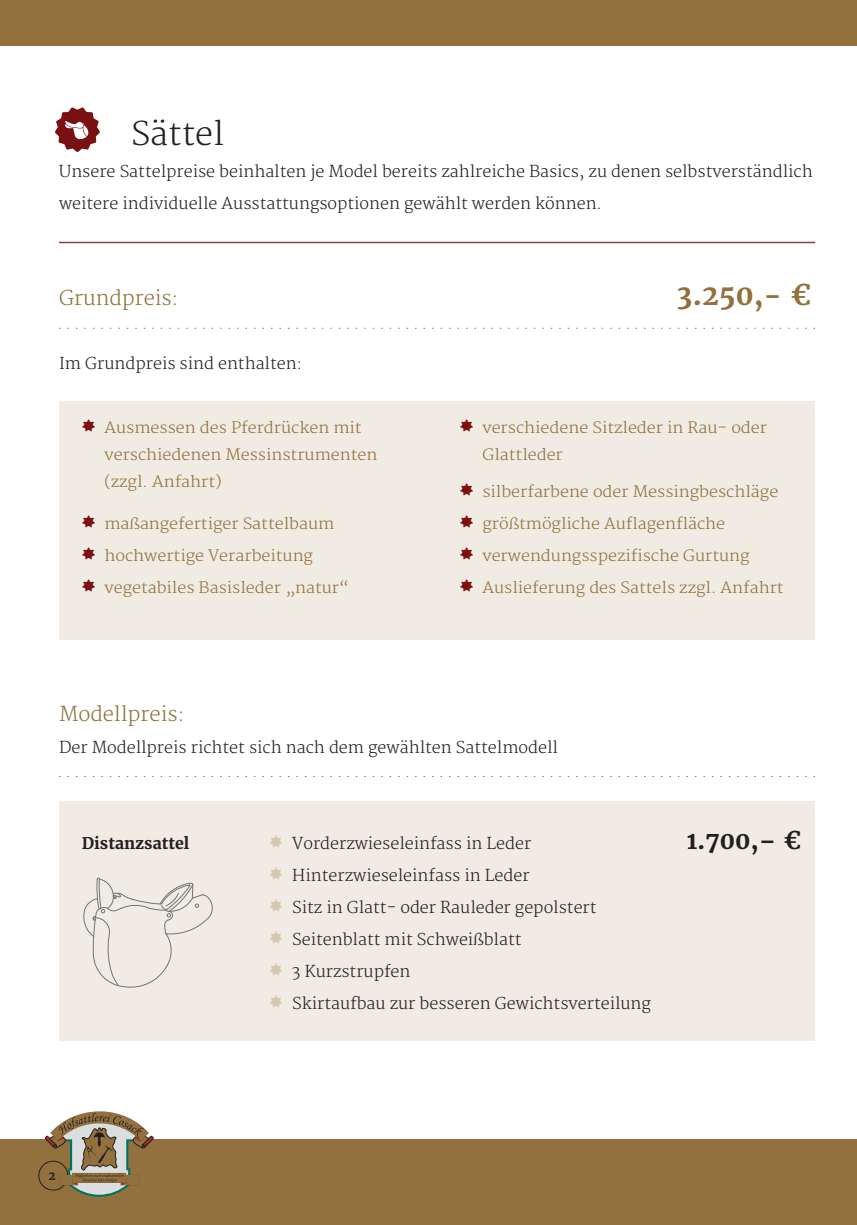
<style>
.page{position:relative;width:857px;height:1225px;background:#fff}
.page>*{position:absolute;margin:0;border:0;box-sizing:border-box;transform-origin:0 0}
.t1{font:300 32px "Merriweather";color:#231f20}
.liste_Inhalt{font:700 28px "Merriweather";color:#92713e}
.H3_Preis-Block{font:700 24px "Merriweather";color:#231f20}
.liste_Inhalt-2{font:300 20px "Merriweather";color:#92713e}
.copy{font:300 16px/32px "Merriweather";color:#231f20}
.liste_Inhalt-3{font:300 16px "Merriweather";color:#231f20}
.H3_Preis-Block-2{font:700 16px "Merriweather";color:#231f20}
.t2{font:300 15.4px/26.8px "Merriweather";color:#92713e;scale:1.05 1}
.t3{font:700 12px "Merriweather";color:#231f20}
</style>
<div class="page">
<div style="left:59px;top:801px;width:755px;height:240px;background:#f0ebe3"></div>
<svg style="left:59px;top:776px;width:755px;height:1px"></svg>
<hr style="left:59px;top:243px;width:755px;height:1px;background:#d6c8b3">
<hr style="left:59px;top:242px;width:755px;height:1px;background:#791113">
<div style="left:59px;top:401px;width:755px;height:238px;background:#f0ebe3"></div>
<svg style="left:83px;top:877px;width:129px;height:111px"></svg>
<svg style="left:55px;top:107px;width:45px;height:45px"></svg>
<svg style="left:59px;top:328px;width:755px;height:1px"></svg>
<div style="left:0;top:1140px;width:856px;height:85px;background:#92713e"></div>
<div style="left:39px;top:1161px;width:29px;height:29px;border:1px solid #231f20;border-radius:50%"></div>
<div style="left:45px;top:1136px;width:11px;height:10px;border:1px solid #231f20;border-radius:2px"></div>
<div style="left:143px;top:1136px;width:10px;height:10px;border:1px solid #231f20;border-radius:2px"></div>
<svg style="left:49px;top:1111px;width:101px;height:85px"></svg>
<div style="left:0;top:0;width:856px;height:45px;background:#92713e"></div>
<h2 class="t1" style="left:131px;top:115px;width:94px">Sättel</h2>
<p class="copy" style="left:59px;top:156px;width:754px">Unsere Sattelpreise beinhalten je Model bereits zahlreiche Basics, zu denen selbstverständlich weitere individuelle Ausstattungsoptionen gewählt werden können.</p>
<p class="liste_Inhalt-2" style="left:59px;top:286px;width:121px">Grundpreis:</p>
<p class="liste_Inhalt" style="left:676px;top:277px;width:137px">3.250,- €</p>
<p class="copy" style="left:59px;top:348px;width:244px">Im Grundpreis sind enthalten:</p>
<p class="t2" style="left:104px;top:415px;width:261px;text-indent:-23px"><sup>A</sup> Ausmessen des Pferdrücken mit verschiedenen Messinstrumenten (zzgl. Anfahrt)</p>
<p class="t2" style="left:82px;top:511px;width:242px"><sup>A</sup> maßangefertiger Sattelbaum</p>
<p class="t2" style="left:82px;top:543px;width:222px"><sup>A</sup> hochwertige Verarbeitung</p>
<p class="t2" style="left:82px;top:575px;width:256px"><sup>A</sup> vegetabiles Basisleder „natur“</p>
<p class="t2" style="left:482px;top:415px;width:272px;text-indent:-23px"><sup>A</sup> verschiedene Sitzleder in Rau- oder<br>Glattleder</p>
<p class="t2" style="left:459px;top:479px;width:305px"><sup>A</sup> silberfarbene oder Messingbeschläge</p>
<p class="t2" style="left:459px;top:511px;width:254px"><sup>A</sup> größtmögliche Auflagenfläche</p>
<p class="t2" style="left:459px;top:543px;width:277px"><sup>A</sup> verwendungsspezifische Gurtung</p>
<p class="t2" style="left:459px;top:575px;width:310px"><sup>A</sup> Auslieferung des Sattels zzgl. Anfahrt</p>
<p class="liste_Inhalt-2" style="left:59px;top:702px;width:127px">Modellpreis:</p>
<p class="liste_Inhalt-3" style="left:59px;top:738px;width:500px">Der Modellpreis richtet sich nach dem gewählten Sattelmodell</p>
<p class="H3_Preis-Block-2" style="left:82px;top:833px;width:109px">Distanzsattel</p>
<p class="H3_Preis-Block" style="left:686px;top:825px;width:117px">1.700,– €</p>
<p class="copy" style="left:269px;top:828px;width:263px"><sup>A</sup> Vorderzwieseleinfass in Leder</p>
<p class="copy" style="left:269px;top:860px;width:261px"><sup>A</sup> Hinterzwieseleinfass in Leder</p>
<p class="copy" style="left:269px;top:892px;width:328px"><sup>A</sup> Sitz in Glatt- oder Rauleder gepolstert</p>
<p class="copy" style="left:269px;top:924px;width:253px"><sup>A</sup> Seitenblatt mit Schweißblatt</p>
<p class="copy" style="left:269px;top:956px;width:142px"><sup>A</sup> 3 Kurzstrupfen</p>
<p class="copy" style="left:269px;top:988px;width:383px"><sup>A</sup> Skirtaufbau zur besseren Gewichtsverteilung</p>
<p class="t3" style="left:49px;top:1167px;width:10px">22</p>
</div>
